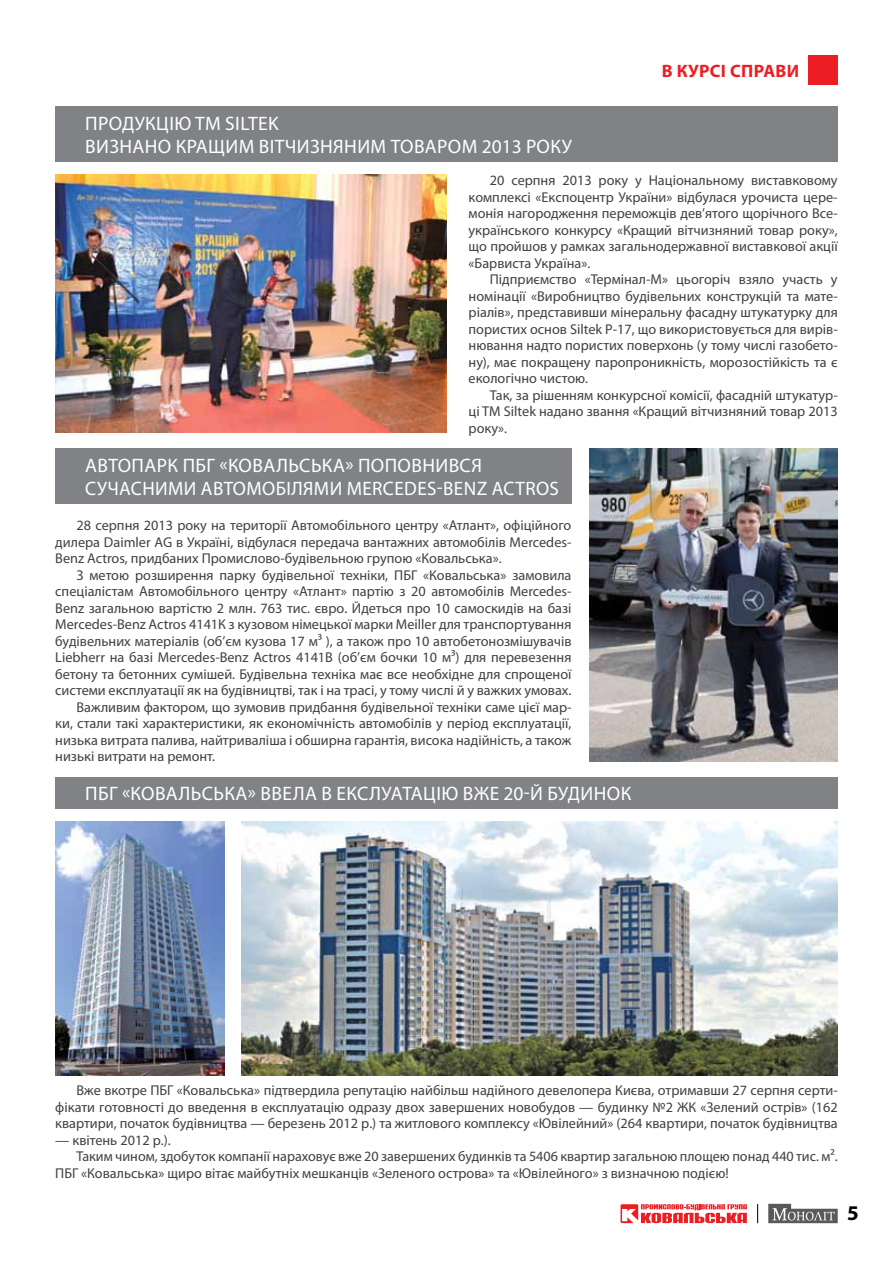
<style>
.page{position:relative;width:893px;height:1263px;background:#fff}
.page>*{position:absolute;margin:0;border:0;box-sizing:border-box;transform-origin:0 0}
.t1{font:700 21px "Myriad Pro";color:#000}
.t2{font:19.5px/23.4px "Myriad Pro";letter-spacing:.02em;color:#fff}
.t3{font:700 18px "Myriad Pro";color:#ed1d24}
.t4{font:14.25px/16.5px "Myriad Pro";color:#414042;text-align:justify}
</style>
<div class="page">
<div style="left:808px;top:55px;width:30px;height:30px;background:#ed1d24"></div>
<svg style="left:757px;top:1204px;width:1px;height:19px"></svg>
<svg style="left:620px;top:1204px;width:127px;height:19px"></svg>
<svg style="left:768px;top:1204px;width:70px;height:19px"></svg>
<div style="left:55px;top:106px;width:783px;height:56px;background:#808285"></div>
<div style="left:55px;top:777px;width:783px;height:32px;background:#808285"></div>
<div style="left:55px;top:449px;width:516px;height:55px;background:#808285"></div>
<img style="left:55px;top:174px;width:391px;height:259px">
<img style="left:590px;top:449px;width:248px;height:312px">
<img style="left:242px;top:821px;width:596px;height:254px">
<img style="left:55px;top:821px;width:169px;height:254px">
<h2 class="t2" style="left:85px;top:111px;width:488px">ПРОДУКЦІ Ю TM SILTEK<br>ВИЗНАНО КРАЩИМ ВІТЧИЗНЯНИМ ТОВАРОМ 2013 РОКУ</h2>
<p class="t3" style="left:662px;top:59px;width:104px">в курсі справ</p>
<p class="t3" style="left:787px;top:59px;width:14px">и</p>
<p class="t4" style="left:469px;top:172px;width:371px;text-indent:21px">20 серпня 2013 року у Національному виставковому комплексі «Експоцентр України» відбулася урочиста цере&shy;монія нагородження переможців дев’ятого щорічного Все&shy;українського конкурсу «Кращий вітчизняний товар року», що пройшов у рамках загальнодержавної виставкової акції «Барвиста Україна».</p>
<p class="t4" style="left:469px;top:271px;width:371px;text-indent:21px">Підприємство «Термінал-М» цьогоріч взяло участь у номінації «Виробництво будівельних конструкцій та мате&shy;ріалів», представивши мінеральну фасадну штукатурку для пористих основ Siltek Р-17, що використовується для вирів&shy;нювання надто пористих поверхонь (у тому числі газобето&shy;ну), має покращену паропроникність, морозостійкість та є екологічно чистою.</p>
<p class="t4" style="left:469px;top:386px;width:371px;text-indent:21px">Так, за рішенням конкурсної комісії, фасадній штукатур&shy;ці TM Siltek надано звання «Кращий вітчизняний товар 2013 року».</p>
<h2 class="t2" style="left:85px;top:453px;width:475px">АВТОПАРК ПБГ «КОВАЛЬСЬКА» ПОПОВНИВСЯ<br>СУЧАСНИМИ АВТОМОБІЛЯМИ MERCEDES-BENZ ACTROS</h2>
<p class="t4" style="left:55px;top:517px;width:518px;text-indent:21px">28 серпня 2013 року на території Автомобільного центру «Атлант», офіційного дилера Daimler AG в Україні, відбулася передача вантажних автомобілів Mercedes-Benz Actros, придбаних Промислово-будівельною групою «Ковальська».</p>
<p class="t4" style="left:77px;top:566px;width:496px">З метою розширення парку будівельної техніки, ПБГ «Ковальська» замовила</p>
<p class="t4" style="left:55px;top:583px;width:518px">спеціалістам Автомобільного центру «Атлант» партію з 20 автомобілів Mercedes-</p>
<p class="t4" style="left:55px;top:599px;width:518px">Benz загальною вартістю 2 млн. 763 тис. євро. Йдеться про 10 самоскидів на базі</p>
<p class="t4" style="left:55px;top:616px;width:518px">Mercedes-Benz Actros 4141К з кузовом німецької марки Meiller для транспортування</p>
<p class="t4" style="left:55px;top:632px;width:518px">будівельних матеріалів (об’єм кузова 17 м³ ), а також про 10 автобетонозмішувачів</p>
<p class="t4" style="left:55px;top:649px;width:518px">Liebherr на базі Mercedes-Benz Actros 4141B (об’єм бочки 10 м³) для перевезення</p>
<p class="t4" style="left:55px;top:665px;width:518px">бетону та бетонних сумішей. Будівельна техніка має все необхідне для спрощеної</p>
<p class="t4" style="left:55px;top:682px;width:518px">системи експлуатації як на будівництві, так і на трасі, у тому числі й у важких умовах.</p>
<p class="t4" style="left:77px;top:698px;width:496px">Важливим фактором, що зумовив придбання будівельної техніки саме цієї мар-</p>
<p class="t4" style="left:55px;top:715px;width:518px">ки, стали такі характеристики, як економічність автомобілів у період експлуатації,</p>
<p class="t4" style="left:55px;top:731px;width:518px">низька витрата палива, найтриваліша і обширна гарантія, висока надійність, а також</p>
<p class="t4" style="left:55px;top:748px;width:161px">низькі витрати на ремонт.</p>
<h2 class="t2" style="left:85px;top:782px;width:547px">ПБГ «КОВАЛЬСЬКА» ВВЕЛА В ЕКСЛУАТАЦІ Ю ВЖЕ 20-Й БУДИНОК</h2>
<p class="t4" style="left:55px;top:1082px;width:784px;text-indent:21px">Вже вкотре ПБГ «Ковальська» підтвердила репутацію найбільш надійного девелопера Києва, отримавши 27 серпня серти&shy;фікати готовності до введення в експлуатацію одразу двох завершених новобудов — будинку №2 ЖК «Зелений острів» (162 квартири, початок будівництва — березень 2012 р.) та житлового комплексу «Ювілейний» (264 квартири, початок будівництва</p>
<p class="t4" style="left:55px;top:1132px;width:117px">— квітень 2012 р.).</p>
<p class="t4" style="left:77px;top:1148px;width:763px">Таким чином, здобуток компанії нараховує вже 20 завершених будинків та 5406 квартир загальною площею понад 440 тис. м².</p>
<p class="t4" style="left:55px;top:1165px;width:675px">ПБГ «Ковальська» щиро вітає майбутніх мешканців «Зеленого острова» та «Ювілейного» з визначною подією!</p>
<h1 class="t1" style="left:847px;top:1200px;width:13px">5</h1>
</div>
